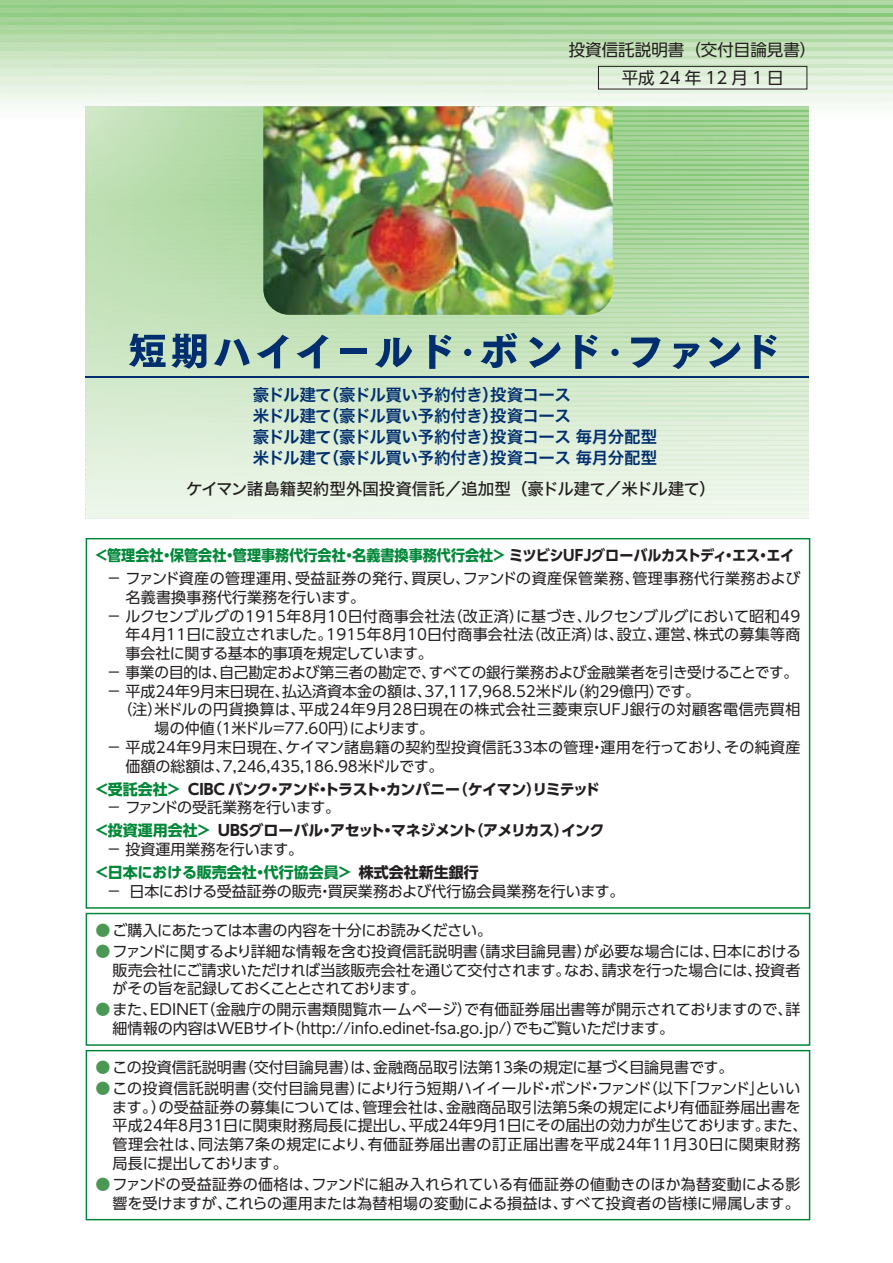
<style>
.page{position:relative;width:893px;height:1263px;background:#fff}
.page>*{position:absolute;margin:0;border:0;box-sizing:border-box;transform-origin:0 0}
.t1{font:16.5px/21px "Hira Kaku Std W6 90 pv RKSJ H";letter-spacing:-.035em;color:#002e6e}
.t2{font:16.5px "Hira Kaku Std W5 90 pv RKSJ H";color:#231f20}
.t3{font:16.5px "UD Shin Go Pro Regular 90 pv RKSJ H";color:#231f20}
.t4{font:16.5px "UD Shin Go Pro Regular 90 pv RKSJ H";letter-spacing:.25em;color:#231f20}
.t5{font:15px/18.8px "UD Shin Go Pro Regular 90 pv RKSJ H";color:#231f20}
.t6{font:15px "UD Shin Go Pro Bold 90 pv RKSJ H";letter-spacing:-.03em;color:#231f20}
.t7{font:15px "UD Shin Go Pro Regular 90 pv RKSJ H";letter-spacing:-.025em;color:#231f20}
.t8{font:15px "UD Shin Go Pro Bold 90 pv RKSJ H";color:#008738;scale:.94 1}
.t9{font:15px "UD Shin Go Pro Regular 90 pv RKSJ H";letter-spacing:.025em;color:#231f20}
.t10{font:15px "UD Shin Go Pro Regular 90 pv RKSJ H";letter-spacing:.02em;color:#231f20}
.t11{font:15px "UD Shin Go Pro Regular 90 pv RKSJ H";letter-spacing:.03em;color:#231f20}
.t12{font:15px "UD Shin Go Pro Regular 90 pv RKSJ H";letter-spacing:.035em;color:#231f20}
.t13{font:15px "UD Shin Go Pro Bold 90 pv RKSJ H";color:#008738}
.s1{color:#231f20}
.s2{color:#008738}
.s3{color:#4a9853}
</style>
<div class="page">
<hr style="left:1px;top:102px;width:891px;height:4px;background:#f6faf4">
<hr style="left:1px;top:94px;width:891px;height:4px;background:#f0f7ed">
<hr style="left:1px;top:85px;width:891px;height:4px;background:#eaf4e6">
<hr style="left:1px;top:77px;width:891px;height:4px;background:#e5f1df">
<hr style="left:1px;top:68px;width:891px;height:4px;background:#ddeed7">
<hr style="left:1px;top:60px;width:891px;height:4px;background:#d5eace">
<hr style="left:1px;top:51px;width:891px;height:4px;background:#cce6c4">
<div style="left:598px;top:66px;width:209px;height:23px;border:1px solid #231f20"></div>
<div style="left:86px;top:913px;width:724px;height:133px;border:1px solid #008738"></div>
<div style="left:86px;top:1050px;width:724px;height:170px;border:1px solid #008738"></div>
<img style="left:86px;top:106px;width:722px;height:413px">
<hr style="left:86px;top:515px;width:722px;height:3px;background:#f0f7ed">
<hr style="left:86px;top:510px;width:722px;height:3px;background:#eff6ec">
<img style="left:86px;top:506px;width:722px;height:2px">
<img style="left:86px;top:501px;width:722px;height:2px">
<img style="left:86px;top:496px;width:722px;height:2px">
<img style="left:86px;top:491px;width:722px;height:2px">
<img style="left:86px;top:486px;width:722px;height:2px">
<img style="left:86px;top:481px;width:722px;height:2px">
<img style="left:86px;top:476px;width:722px;height:2px">
<hr style="left:86px;top:471px;width:722px;height:3px;background:#e7f3e2">
<hr style="left:86px;top:466px;width:722px;height:3px;background:#e6f2e1">
<hr style="left:86px;top:461px;width:722px;height:3px;background:#e5f2e0">
<hr style="left:86px;top:456px;width:722px;height:3px;background:#e3f1df">
<hr style="left:86px;top:451px;width:722px;height:3px;background:#e2f0dd">
<img style="left:86px;top:447px;width:722px;height:2px">
<img style="left:86px;top:442px;width:722px;height:2px">
<img style="left:86px;top:437px;width:722px;height:2px">
<img style="left:86px;top:432px;width:722px;height:2px">
<img style="left:86px;top:427px;width:722px;height:2px">
<img style="left:86px;top:422px;width:722px;height:2px">
<img style="left:86px;top:417px;width:722px;height:2px">
<hr style="left:86px;top:412px;width:722px;height:3px;background:#daecd3">
<hr style="left:86px;top:407px;width:722px;height:3px;background:#d9ecd2">
<hr style="left:86px;top:402px;width:722px;height:3px;background:#d7ebd0">
<hr style="left:86px;top:397px;width:722px;height:3px;background:#d6ebcf">
<hr style="left:86px;top:392px;width:722px;height:3px;background:#d5eacf">
<img style="left:86px;top:388px;width:722px;height:2px">
<img style="left:86px;top:383px;width:722px;height:2px">
<img style="left:86px;top:378px;width:722px;height:2px">
<img style="left:86px;top:373px;width:722px;height:2px">
<img style="left:86px;top:368px;width:722px;height:2px">
<img style="left:86px;top:363px;width:722px;height:2px">
<img style="left:86px;top:358px;width:722px;height:3px">
<img style="left:86px;top:353px;width:722px;height:3px">
<img style="left:86px;top:348px;width:722px;height:3px">
<img style="left:86px;top:343px;width:722px;height:3px">
<img style="left:86px;top:338px;width:722px;height:3px">
<img style="left:86px;top:333px;width:722px;height:3px">
<img style="left:86px;top:329px;width:722px;height:2px">
<img style="left:86px;top:324px;width:722px;height:2px">
<img style="left:86px;top:319px;width:722px;height:2px">
<img style="left:86px;top:314px;width:722px;height:2px">
<img style="left:86px;top:309px;width:722px;height:2px">
<img style="left:86px;top:304px;width:722px;height:2px">
<img style="left:86px;top:299px;width:722px;height:3px">
<img style="left:86px;top:294px;width:722px;height:3px">
<img style="left:86px;top:289px;width:722px;height:3px">
<img style="left:86px;top:284px;width:722px;height:3px">
<img style="left:86px;top:279px;width:722px;height:3px">
<img style="left:86px;top:275px;width:722px;height:2px">
<img style="left:86px;top:270px;width:722px;height:2px">
<img style="left:86px;top:265px;width:722px;height:2px">
<img style="left:86px;top:260px;width:722px;height:2px">
<img style="left:86px;top:255px;width:722px;height:2px">
<img style="left:86px;top:250px;width:722px;height:2px">
<img style="left:86px;top:245px;width:722px;height:2px">
<img style="left:86px;top:240px;width:722px;height:3px">
<img style="left:86px;top:235px;width:722px;height:3px">
<img style="left:86px;top:230px;width:722px;height:3px">
<img style="left:86px;top:225px;width:722px;height:3px">
<img style="left:86px;top:220px;width:722px;height:3px">
<img style="left:86px;top:216px;width:722px;height:2px">
<img style="left:86px;top:211px;width:722px;height:2px">
<img style="left:86px;top:206px;width:722px;height:2px">
<img style="left:86px;top:201px;width:722px;height:2px">
<img style="left:86px;top:196px;width:722px;height:2px">
<img style="left:86px;top:191px;width:722px;height:2px">
<img style="left:86px;top:186px;width:722px;height:2px">
<img style="left:86px;top:181px;width:722px;height:3px">
<img style="left:86px;top:176px;width:722px;height:3px">
<img style="left:86px;top:171px;width:722px;height:3px">
<img style="left:86px;top:166px;width:722px;height:3px">
<img style="left:86px;top:161px;width:722px;height:3px">
<img style="left:86px;top:157px;width:722px;height:2px">
<img style="left:86px;top:152px;width:722px;height:2px">
<img style="left:86px;top:147px;width:722px;height:2px">
<img style="left:86px;top:142px;width:722px;height:2px">
<img style="left:86px;top:137px;width:722px;height:2px">
<img style="left:86px;top:132px;width:722px;height:2px">
<img style="left:86px;top:127px;width:722px;height:3px">
<img style="left:86px;top:122px;width:722px;height:3px">
<img style="left:86px;top:117px;width:722px;height:3px">
<img style="left:86px;top:112px;width:722px;height:3px">
<img style="left:86px;top:107px;width:722px;height:3px">
<img style="left:263px;top:106px;width:349px;height:209px">
<svg style="left:129px;top:334px;width:36px;height:33px"></svg>
<svg style="left:171px;top:334px;width:35px;height:35px"></svg>
<svg style="left:214px;top:339px;width:36px;height:27px"></svg>
<svg style="left:256px;top:335px;width:33px;height:33px"></svg>
<svg style="left:296px;top:335px;width:32px;height:33px"></svg>
<div style="left:339px;top:348px;width:27px;height:6px;background:#002e6e"></div>
<svg style="left:375px;top:338px;width:37px;height:30px"></svg>
<svg style="left:429px;top:335px;width:22px;height:34px"></svg>
<div style="left:464px;top:349px;width:7px;height:7px;background:#002e6e;border-radius:50%"></div>
<svg style="left:480px;top:333px;width:37px;height:35px"></svg>
<svg style="left:529px;top:337px;width:31px;height:31px"></svg>
<svg style="left:575px;top:335px;width:22px;height:34px"></svg>
<div style="left:611px;top:349px;width:7px;height:7px;background:#002e6e;border-radius:50%"></div>
<svg style="left:631px;top:337px;width:29px;height:31px"></svg>
<svg style="left:672px;top:343px;width:27px;height:26px"></svg>
<svg style="left:709px;top:337px;width:31px;height:31px"></svg>
<svg style="left:754px;top:335px;width:22px;height:34px"></svg>
<hr style="left:86px;top:376px;width:722px;height:2px;background:#002e6e">
<p class="t3" style="left:568px;top:44px;width:249px">投資信託説明書（交付目論見書）</p>
<p class="t4" style="left:621px;top:72px;width:163px">平成24年12月1日</p>
<p class="t1" style="left:253px;top:387px;width:406px">豪ドル建て（豪ドル買い予約付き）投資コース<br>米ドル建て（豪ドル買い予約付き）投資コース<br>豪ドル建て（豪ドル買い予約付き）投資コース 毎月分配型米ドル建て（豪ドル買い予約付き）投資コース 毎月分配型</p>
<p class="t2" style="left:186px;top:483px;width:531px">ケイマン諸島籍契約型外国投資信託／追加型（豪ドル建て／米ドル建て）</p>
<p class="t8" style="left:94px;top:550px;width:746px">＜管理会社・保管会社・管理事務代行会社・名義書換事務代行会社＞ <span class="s1">ミツビシＵＦＪグローバルカストディ・エス・エイ</span></p>
<p class="t11" style="left:107px;top:573px;width:695px">－ ファンド資産の管理運用、受益証券の発行、買戻し、ファンドの資産保管業務、管理事務代行業務および</p>
<p class="t5" style="left:125px;top:590px;width:241px">名義書換事務代行業務を行います。</p>
<p class="t9" style="left:107px;top:610px;width:695px">－ ルクセンブルグの1915年8月10日付商事会社法（改正済）に基づき、ルクセンブルグにおいて昭和49</p>
<p class="t5" style="left:125px;top:627px;width:676px">年4月11日に設立されました。1915年8月10日付商事会社法（改正済）は、設立、運営、株式の募集等商</p>
<p class="t7" style="left:125px;top:648px;width:309px">事会社に関する基本的事項を規定しています。</p>
<p class="t5" style="left:107px;top:665px;width:692px">－ 事業の目的は、自己勘定および第三者の勘定で、すべての銀行業務および金融業者を引き受けることです。</p>
<p class="t5" style="left:107px;top:684px;width:595px">－ 平成24年9月末日現在、払込済資本金の額は、37,117,968.52米ドル（約29億円）です。</p>
<p class="t12" style="left:117px;top:704px;width:684px">（注）米ドルの円貨換算は、平成24年9月28日現在の株式会社三菱東京ＵＦＪ銀行の対顧客電信売買相</p>
<p class="t5" style="left:154px;top:721px;width:281px">場の仲値（1米ドル＝77.60円）によります。</p>
<p class="t10" style="left:107px;top:742px;width:695px">－ 平成24年9月末日現在、ケイマン諸島籍の契約型投資信託33本の管理・運用を行っており、その純資産</p>
<p class="t5" style="left:125px;top:759px;width:319px">価額の総額は、7,246,435,186.98米ドルです。</p>
<p class="t6" style="left:94px;top:783px;width:507px"><span class="s2">＜受託会社＞</span> ＣＩＢＣバンク・アンド・トラスト・カンパニー（ケイマン）リミテッド</p>
<p class="t7" style="left:107px;top:802px;width:235px">－ ファンドの受託業務を行います。</p>
<p class="t6" style="left:94px;top:825px;width:512px"><span class="s2">＜投資運用会社＞</span> ＵＢＳグローバル・アセット・マネジメント（アメリカス）インク</p>
<p class="t5" style="left:107px;top:842px;width:198px">－ 投資運用業務を行います。</p>
<p class="t13" style="left:94px;top:867px;width:386px">＜日本における販売会社・代行協会員＞ <span class="s1">株式会社新生銀行</span></p>
<p class="t5" style="left:107px;top:884px;width:519px">－ 日本における受益証券の販売・買戻業務および代行協会員業務を行います。</p>
<p class="t7" style="left:96px;top:925px;width:398px"><span class="s3">●</span>ご購入にあたっては本書の内容を十分にお読みください。</p>
<p class="t5" style="left:113px;top:944px;width:689px;text-align:justify;text-indent:-17px"><span class="s3">●</span>ファンドに関するより詳細な情報を含む投資信託説明書（請求目論見書）が必要な場合には、日本における販売会社にご請求いただければ当該販売会社を通じて交付されます。なお、請求を行った場合には、投資者がその旨を記録しておくこととされております。</p>
<p class="t5" style="left:113px;top:1002px;width:689px;text-indent:-17px"><span class="s3">●</span> また、EDINET（金融庁の開示書類閲覧ホームページ）で有価証券届出書等が開示されておりますので、詳細情報の内容はWEBサイト（http://info.edinet-fsa.go.jp/）でもご覧いただけます。</p>
<p class="t5" style="left:96px;top:1060px;width:639px"><span class="s3">●</span>この投資信託説明書（交付目論見書）は、金融商品取引法第13条の規定に基づく目論見書です。</p>
<p class="t5" style="left:112px;top:1081px;width:697px;text-indent:-16px"><span class="s3">●</span> この投資信託説明書（交付目論見書）により行う短期ハイイールド・ボンド・ファンド（以下「ファンド」といいます。）の受益証券の募集については、管理会社は、金融商品取引法第5条の規定により有価証券届出書を平成24年8月31日に関東財務局長に提出し、平成24年9月1日にその届出の効力が生じております。また、管理会社は、同法第7条の規定により、有価証券届出書の訂正届出書を平成24年11月30日に関東財務局長に提出しております。</p>
<p class="t5" style="left:96px;top:1177px;width:706px;text-align:right"><span class="s3">●</span> ファンドの受益証券の価格は、ファンドに組み入れられている有価証券の値動きのほか為替変動による影響を受けますが、これらの運用または為替相場の変動による損益は、すべて投資者の皆様に帰属します。</p>
</div>
